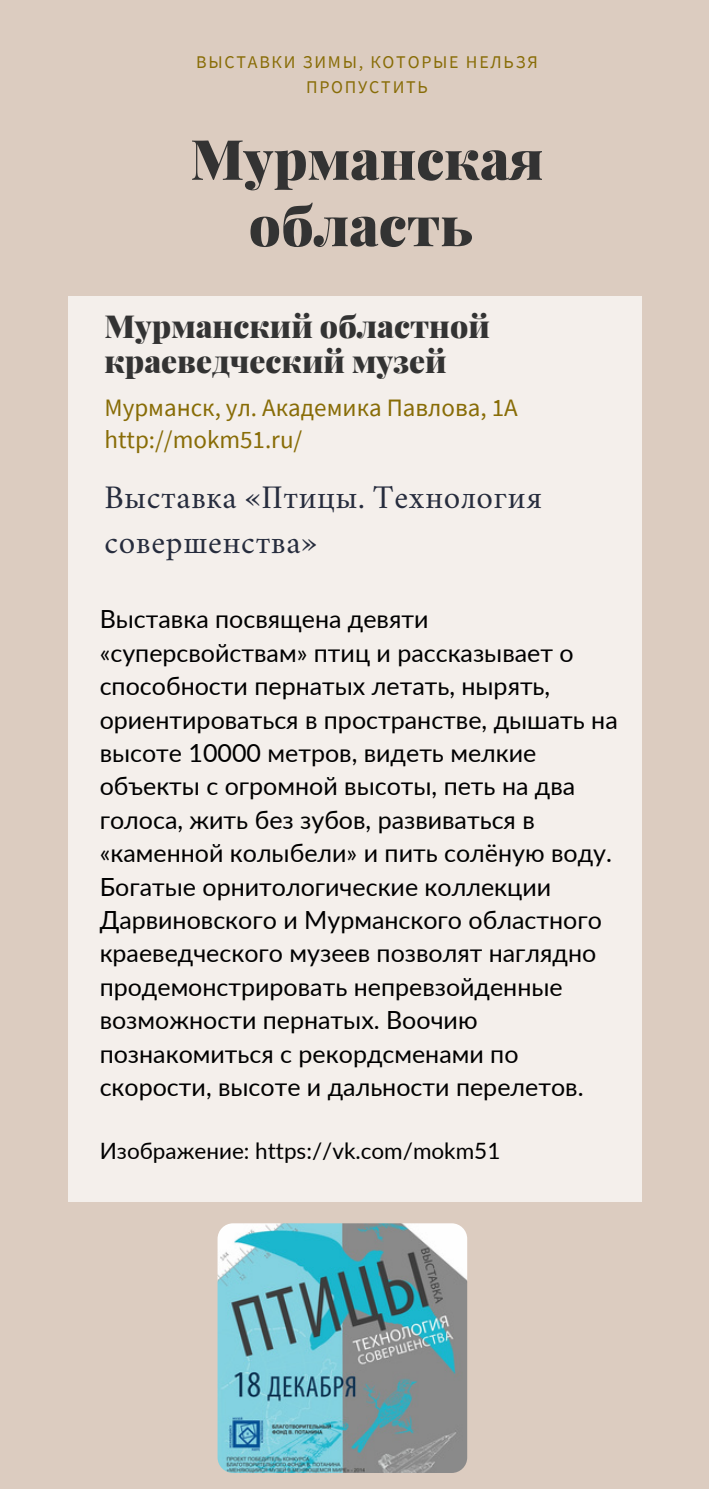
<style>
.page{position:relative;width:709px;height:1489px;background:#dcccc0}
.page>*{position:absolute;margin:0;border:0;box-sizing:border-box;transform-origin:0 0}
.t1{font:900 55.75px/66.2px "Playfair Display";color:#333;text-align:center}
.t2{font:32.5px/45px "Crimson";letter-spacing:.02em;color:#262c3d}
.t3{font:900 31.75px/35.8px "Playfair Display";color:#333}
.t4{font:25px/33.5px "Lato";color:#000}
.t5{font:25px/32px "Source Sans Pro";color:#886c06}
.t6{font:22.5px "Lato";color:#000}
.t7{font:18px/24.5px "Source Sans Pro";letter-spacing:.1em;color:#886c06;text-align:center}
</style>
<div class="page">
<div style="left:69px;top:296px;width:573px;height:905px;background:#f4efeb"></div>
<img style="left:217px;top:1223px;width:250px;height:250px;border-radius:16px">
<p class="t7" style="left:196px;top:50px;width:343px">ВЫСТАВКИ ЗИМЫ, КОТОРЫЕ НЕЛЬЗЯ<br>ПРОПУСТИТЬ</p>
<h1 class="t1" style="left:190px;top:124px;width:354px">Мурманская область</h1>
<p class="t3" style="left:104px;top:307px;width:387px">Мурманский областной краеведческий музей</p>
<p class="t5" style="left:104px;top:391px;width:415px">Мурманск, ул. Академика Павлова, 1А http://mokm51.ru/</p>
<h2 class="t2" style="left:104px;top:478px;width:439px">Выставка «Птицы. Технология совершенства»</h2>
<p class="t4" style="left:100px;top:602px;width:519px">Выставка посвящена девяти «суперсвойствам» птиц и рассказывает о способности пернатых летать, нырять, ориентироваться в пространстве, дышать на высоте 10000 метров, видеть мелкие объекты с огромной высоты, петь на два голоса, жить без зубов, развиваться в «каменной колыбели» и пить солёную воду.<br>Богатые орнитологические коллекции Дарвиновского и Мурманского областного краеведческого музеев позволят наглядно продемонстрировать непревзойденные возможности пернатых. Воочию познакомиться с рекордсменами по скорости, высоте и дальности перелетов.</p>
<p class="t6" style="left:100px;top:1137px;width:402px">Изображение: https://vk.com/mokm51</p>
</div>
